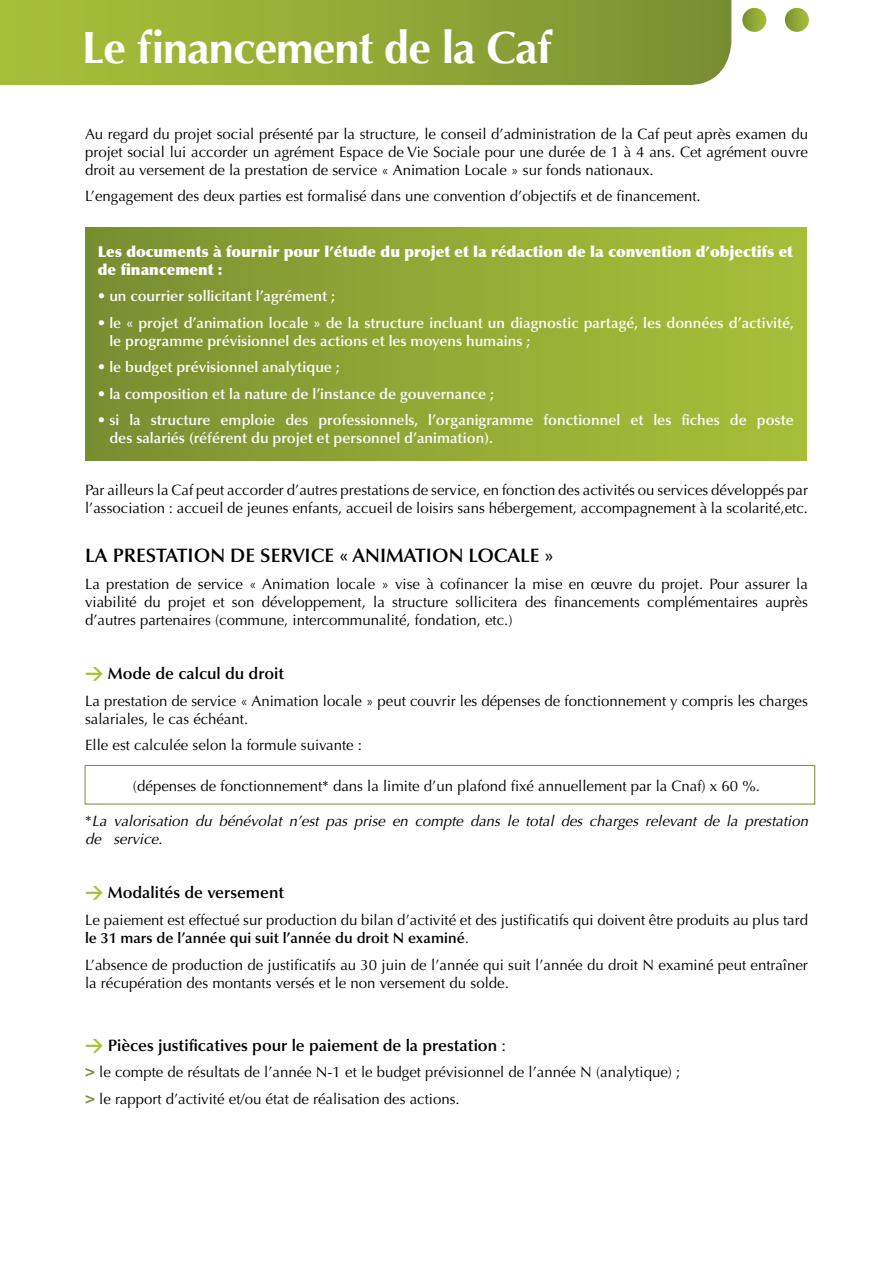
<style>
.page{position:relative;width:893px;height:1263px;background:#fff}
.page>*{position:absolute;margin:0;border:0;box-sizing:border-box;transform-origin:0 0}
.t1{font:700 45px "Optima";letter-spacing:-.02em;color:#fff}
.t2{font:600 19.5px "Optima";color:#000}
.t3{font:600 16.5px "Optima";color:#000}
.t4{font:15px/18px "Optima";color:#000}
.t5{font:600 15px/18px "Optima";color:#fff}
.t6{font:italic 15px/18px "Optima";color:#000}
.t7{font:900 15px/18px "Optima";color:#fff}
.s1{font-family:"DIN";font-weight:700;font-size:18px;color:#acbf37}
.s2{font-style:normal}
.s3{font-weight:600}
.s4{font-weight:400}
.s5{font-weight:900;color:#778d31}
</style>
<div class="page">
<svg style="left:0;top:0;width:732px;height:85px;background:#92a936"></svg>
<div style="left:785px;top:8px;width:24px;height:24px;background:linear-gradient(to right,#7a9032,#a9bf3d);border-radius:12px"></div>
<div style="left:742px;top:8px;width:24px;height:24px;background:linear-gradient(to right,#7e933a,#a4bb36);border-radius:12px"></div>
<div style="left:85px;top:228px;width:721px;height:232px;background:linear-gradient(to right,#7a9032,#aac139)"></div>
<div style="left:85px;top:765px;width:730px;height:39px;border:1px solid #778d31"></div>
<p class="t1" style="left:82px;top:22px;width:471px">Le financement de la Caf</p>
<p class="t4" style="left:85px;top:125px;width:724px;text-align:justify">Au regard du projet social présenté par la structure, le conseil d’administration de la Caf peut après examen du projet social lui accorder un agrément Espace de Vie Sociale pour une durée de 1 à 4 ans. Cet agrément ouvre droit au versement de la prestation de service « Animation Locale » sur fonds nationaux.</p>
<p class="t4" style="left:85px;top:187px;width:617px">L’engagement des deux parties est formalisé dans une convention d’objectifs et de financement.</p>
<p class="t7" style="left:98px;top:242px;width:696px">Les documents à fournir pour l’étude du projet et la rédaction de la convention d’objectifs et de financement :</p>
<p class="t5" style="left:98px;top:287px;width:239px">• un courrier sollicitant l’agrément ;</p>
<p class="t5" style="left:109px;top:314px;width:686px;text-indent:-11px">• le « projet d’animation locale » de la structure incluant un diagnostic partagé, les données d’activité, le programme prévisionnel des actions et les moyens humains ;</p>
<p class="t5" style="left:98px;top:358px;width:244px">• le budget prévisionnel analytique ;</p>
<p class="t5" style="left:98px;top:385px;width:398px">• la composition et la nature de l’instance de gouvernance ;</p>
<p class="t5" style="left:109px;top:411px;width:686px;text-indent:-11px">• si la structure emploie des professionnels, l’organigramme fonctionnel et les fiches de poste des salariés (référent du projet et personnel d’animation).</p>
<p class="t4" style="left:85px;top:481px;width:724px">Par ailleurs la Caf peut accorder d’autres prestations de service, en fonction des activités ou services développés par l’association : accueil de jeunes enfants, accueil de loisirs sans hébergement, accompagnement à la scolarité,etc.</p>
<p class="t2" style="left:85px;top:544px;width:470px">LA PRESTATION DE SERVICE « ANIMATION LOCALE »</p>
<p class="t4" style="left:85px;top:575px;width:724px;text-align:justify">La prestation de service « Animation locale » vise à cofinancer la mise en œuvre du projet. Pour assurer la viabilité du projet et son développement, la structure sollicitera des financements complémentaires auprès d’autres partenaires (commune, intercommunalité, fondation, etc.)</p>
<p class="t3" style="left:85px;top:664px;width:200px"><span class="s1">&gt;</span> Mode de calcul du droit</p>
<p class="t4" style="left:85px;top:692px;width:724px">La prestation de service « Animation locale » peut couvrir les dépenses de fonctionnement y compris les charges salariales, le cas échéant.</p>
<p class="t4" style="left:85px;top:736px;width:278px">Elle est calculée selon la formule suivante :</p>
<p class="t4" style="left:133px;top:777px;width:628px">(dépenses de fonctionnement* dans la limite d’un plafond fixé annuellement par la Cnaf) x 60 %.</p>
<p class="t6" style="left:85px;top:812px;width:724px"><span class="s2">*</span>La valorisation du bénévolat n’est pas prise en compte dans le total des charges relevant de la prestation de service<span class="s2">.</span></p>
<p class="t3" style="left:85px;top:883px;width:201px"><span class="s1">&gt;</span> Modalités de versement</p>
<p class="t4" style="left:85px;top:911px;width:724px">Le paiement est effectué sur production du bilan d’activité et des justificatifs qui doivent être produits au plus tard <span class="s3">le 31 mars de l’année qui suit l’année du droit N examiné</span>.</p>
<p class="t4" style="left:85px;top:956px;width:724px">L’absence de production de justificatifs au 30 juin de l’année qui suit l’année du droit N examiné peut entraîner la récupération des montants versés et le non versement du solde.</p>
<p class="t3" style="left:85px;top:1036px;width:423px"><span class="s1">&gt;</span> Pièces justificatives pour le paiement de la prestation <span class="s4">:</span></p>
<p class="t4" style="left:85px;top:1059px;width:597px;line-height:26.5px"><span class="s5">&gt;</span> le compte de résultats de l’année N-1 et le budget prévisionnel de l’année N (analytique) ; <span class="s5">&gt;</span> le rapport d’activité et/ou état de réalisation des actions.</p>
</div>
